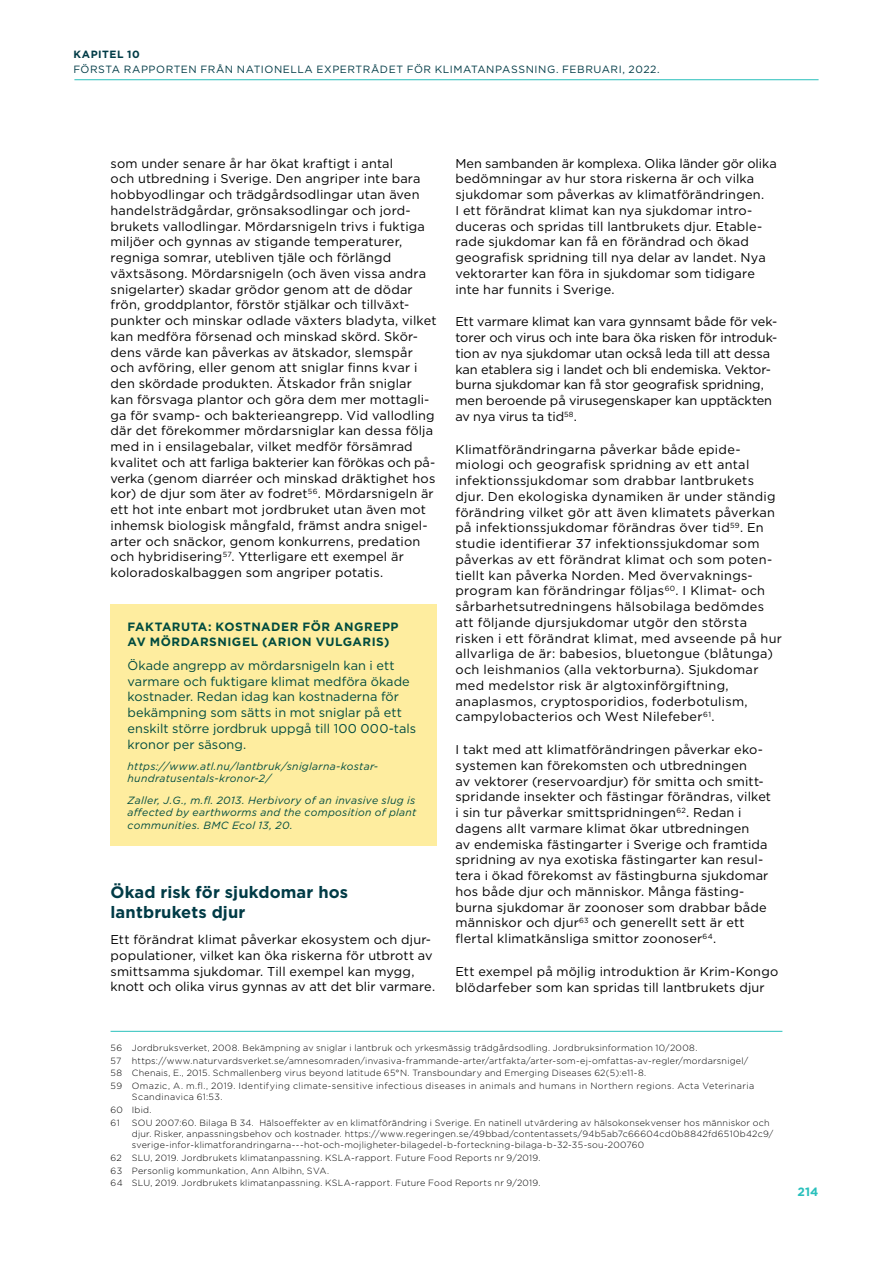
<style>
.page{position:relative;width:893px;height:1263px;background:#fff}
.page>*{position:absolute;margin:0;border:0;box-sizing:border-box;transform-origin:0 0}
.t1{font:700 16.5px/19.8px "Gotham";letter-spacing:.01em;color:#003b46}
.t2{font:12.75px/15.8px "Gotham";letter-spacing:.015em;color:#000}
.t3{font:12.75px/15.8px "Gotham";letter-spacing:-.005em;color:#000}
.t4{font:12.75px/15.8px "Gotham";letter-spacing:.005em;color:#004b3f}
.t5{font:700 12px/14.4px "Gotham";letter-spacing:.04em;color:#004b3f}
.t6{font:700 12px "Gotham";color:#29c0bc}
.t7{font:italic 10.5px/12.6px "Gotham";letter-spacing:.025em;color:#004b3f}
.t8{font:10.5px "Gotham";letter-spacing:.05em;color:#003b46}
.t9{font:700 10.5px "Gotham";letter-spacing:.05em;color:#003b46}
.t10{font:300 9px/12.9px "Gotham";letter-spacing:.03em;color:#000}
</style>
<div class="page">
<hr style="left:74px;top:79px;width:745px;height:1px;background:#29c0bc">
<hr style="left:111px;top:1031px;width:671px;height:1px;background:#29c0bc">
<div style="left:111px;top:605px;width:326px;height:241px;background:#feed9f"></div>
<p class="t9" style="left:73px;top:47px;width:68px">KAPITEL 10</p>
<p class="t8" style="left:73px;top:63px;width:588px">FÖRSTA RAPPORTEN FRÅN NATIONELLA EXPERTRÅDET FÖR KLIMATANPASSNING. FEBRUARI, 2022.</p>
<p class="t2" style="left:111px;top:155px;width:327px">som under senare år har ökat kraftigt i antal<br>och utbredning i Sverige. Den angriper inte bara hobbyodlingar och trädgårdsodlingar utan även handelsträdgårdar, grönsaksodlingar och jord&shy;brukets vallodlingar. Mördarsnigeln trivs i fuktiga miljöer och gynnas av stigande temperaturer, regniga somrar, utebliven tjäle och förlängd växtsäsong. Mördarsnigeln (och även vissa andra snigelarter) skadar grödor genom att de dödar frön, groddplantor, förstör stjälkar och tillväxt&shy;punkter och minskar odlade växters bladyta, vilket kan medföra försenad och minskad skörd. Skör&shy;dens värde kan påverkas av ätskador, slemspår och avföring, eller genom att sniglar finns kvar i den skördade produkten. Ätskador från sniglar kan försvaga plantor och göra dem mer mottagli&shy;ga för svamp- och bakterieangrepp. Vid vallodling där det förekommer mördarsniglar kan dessa följa med in i ensilagebalar, vilket medför försämrad kvalitet och att farliga bakterier kan förökas och på&shy;verka (genom diarréer och minskad dräktighet hos kor) de djur som äter av fodret<sup>56</sup>. Mördarsnigeln är ett hot inte enbart mot jordbruket utan även mot inhemsk biologisk mångfald, främst andra snigel&shy;arter och snäckor, genom konkurrens, predation och hybridisering<sup>57</sup>. Ytterligare ett exempel är koloradoskalbaggen som angriper potatis.</p>
<p class="t5" style="left:128px;top:620px;width:272px">FAKTARUTA: KOSTNADER FÖR ANGREPP<br>AV MÖRDARSNIGEL (ARION VULGARIS)</p>
<p class="t4" style="left:128px;top:657px;width:290px">Ökade angrepp av mördarsnigeln kan i ett varmare och fuktigare klimat medföra ökade kostnader. Redan idag kan kostnaderna för bekämpning som sätts in mot sniglar på ett enskilt större jordbruk uppgå till 100 000-tals kronor per säsong.</p>
<p class="t7" style="left:128px;top:760px;width:250px">https://www.atl.nu/lantbruk/sniglarna-kostar-- hundratusentals-kronor-2/</p>
<p class="t7" style="left:128px;top:793px;width:290px;text-align:justify">Zaller, J.G., m.fl. 2013. Herbivory of an invasive slug is affected by earthworms and the composition of plant communities. BMC Ecol 13, 20.</p>
<p class="t1" style="left:111px;top:882px;width:239px">Ökad risk för sjukdomar hos lantbrukets djur</p>
<p class="t2" style="left:111px;top:931px;width:326px">Ett förändrat klimat påverkar ekosystem och djur&shy;populationer, vilket kan öka riskerna för utbrott av smittsamma sjukdomar. Till exempel kan mygg, knott och olika virus gynnas av att det blir varmare.</p>
<p class="t2" style="left:455px;top:155px;width:323px">Men sambanden är komplexa. Olika länder gör olika bedömningar av hur stora riskerna är och vilka sjukdomar som påverkas av klimatförändringen.<br>I ett förändrat klimat kan nya sjukdomar intro&shy;duceras och spridas till lantbrukets djur. Etable&shy;rade sjukdomar kan få en förändrad och ökad geografisk spridning till nya delar av landet. Nya vektorarter kan föra in sjukdomar som tidigare inte har funnits i Sverige.</p>
<p class="t3" style="left:455px;top:314px;width:323px">Ett varmare klimat kan vara gynnsamt både för vek&shy;torer och virus och inte bara öka risken för introduk&shy;tion av nya sjukdomar utan också leda till att dessa kan etablera sig i landet och bli endemiska. Vektor&shy;burna sjukdomar kan få stor geografisk spridning, men beroende på virusegenskaper kan upptäckten av nya virus ta tid<sup>58</sup>.</p>
<p class="t2" style="left:455px;top:441px;width:328px">Klimatförändringarna påverkar både epide&shy;miologi och geografisk spridning av ett antal infektionssjukdomar som drabbar lantbrukets djur. Den ekologiska dynamiken är under ständig förändring vilket gör att även klimatets påverkan på infektionssjukdomar förändras över tid<sup>59</sup>. En studie identifierar 37 infektionssjukdomar som påverkas av ett förändrat klimat och som poten&shy;tiellt kan påverka Norden. Med övervaknings&shy;program kan förändringar följas<sup>60</sup>. I Klimat- och sårbarhetsutredningens hälsobilaga bedömdes att följande djursjukdomar utgör den största risken i ett förändrat klimat, med avseende på hur allvarliga de är: babesios, bluetongue (blåtunga) och leishmanios (alla vektorburna). Sjukdomar med medelstor risk är algtoxinförgiftning, anaplasmos, cryptosporidios, foderbotulism, campylobacterios och West Nilefeber<sup>61</sup>.</p>
<p class="t2" style="left:455px;top:741px;width:317px">I takt med att klimatförändringen påverkar eko&shy;systemen kan förekomsten och utbredningen<br>av vektorer (reservoardjur) för smitta och smitt&shy;spridande insekter och fästingar förändras, vilket i sin tur påverkar smittspridningen<sup>62</sup>. Redan i dagens allt varmare klimat ökar utbredningen<br>av endemiska fästingarter i Sverige och framtida spridning av nya exotiska fästingarter kan resul&shy;tera i ökad förekomst av fästingburna sjukdomar hos både djur och människor. Många fästing&shy;burna sjukdomar är zoonoser som drabbar både människor och djur<sup>63</sup> och generellt sett är ett flertal klimatkänsliga smittor zoonoser<sup>64</sup>.</p>
<p class="t2" style="left:455px;top:963px;width:324px">Ett exempel på möjlig introduktion är Krim-Kongo blödarfeber som kan spridas till lantbrukets djur</p>
<p class="t10" style="left:111px;top:1041px;width:645px">56 Jordbruksverket, 2008. Bekämpning av sniglar i lantbruk och yrkesmässig trädgårdsodling. Jordbruksinformation 10/2008.<br>57 https://www.naturvardsverket.se/amnesomraden/invasiva-frammande-arter/artfakta/arter-som-ej-omfattas-av-regler/mordarsnigel/ 58 Chenais, E., 2015. Schmallenberg virus beyond latitude 65°N. Transboundary and Emerging Diseases 62(5):e11-8.<br>59 Omazic, A. m.fl., 2019. Identifying climate-sensitive infectious diseases in animals and humans in Northern regions. Acta Veterinaria</p>
<p class="t10" style="left:111px;top:1090px;width:113px;text-indent:21px">Scandinavica 61:53.<br>60 Ibid.<br>61</p>
<p class="t10" style="left:132px;top:1117px;width:643px;line-height:10.8px">SOU 2007:60. Bilaga B 34. Hälsoeffekter av en klimatförändring i Sverige. En natinell utvärdering av hälsokonsekvenser hos människor och djur. Risker, anpassningsbehov och kostnader. https://www.regeringen.se/49bbad/contentassets/94b5ab7c66604cd0b8842fd6510b42c9/ sverige-infor-klimatforandringarna---hot-och-mojligheter-bilagedel-b-forteckning-bilaga-b-32-35-sou-200760</p>
<p class="t10" style="left:111px;top:1151px;width:432px">62 SLU, 2019. Jordbrukets klimatanpassning. KSLA-rapport. Future Food Reports nr 9/2019.<br>63 Personlig kommunkation, Ann Albihn, SVA.<br>64 SLU, 2019. Jordbrukets klimatanpassning. KSLA-rapport. Future Food Reports nr 9/2019.</p>
<p class="t6" style="left:797px;top:1184px;width:23px">214</p>
</div>
